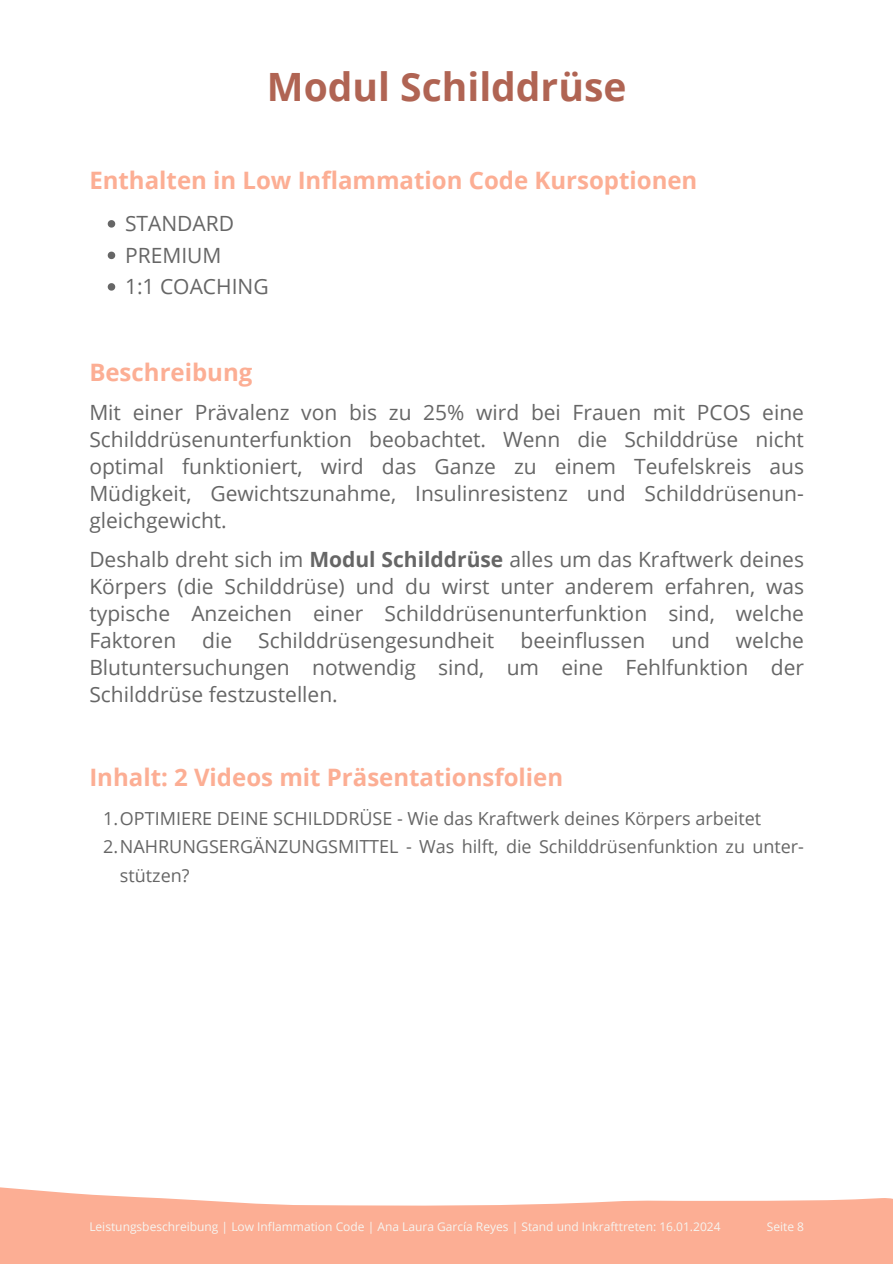
<style>
.page{position:relative;width:893px;height:1264px;background:#fff}
.page>*{position:absolute;margin:0;border:0;box-sizing:border-box;transform-origin:0 0}
.t1{font:700 39px "Open Sans";color:#b06453}
.t2{font:700 24px "Open Sans";color:#fcae94}
.t3{font:21px/27px "Open Sans";color:#666;text-align:justify}
.t4{font:18px/28.5px "Open Sans";color:#666}
.t5{font:12px "Open Sans";color:#f6f5f1}
.s1{font-weight:700}
</style>
<div class="page">
<svg style="left:108px;top:220px;width:7px;height:7px"></svg>
<svg style="left:108px;top:251px;width:7px;height:8px"></svg>
<svg style="left:108px;top:283px;width:7px;height:7px"></svg>
<svg style="left:0;top:1187px;width:892px;height:76px;fill:#fcae94"></svg>
<p class="t1" style="left:267px;top:60px;width:361px">Modul Schilddrüse</p>
<p class="t2" style="left:89px;top:164px;width:609px">Enthalten in Low Inflammation Code Kursoptionen</p>
<p class="t3" style="left:125px;top:209px;width:111px">STANDARD</p>
<p class="t3" style="left:125px;top:241px;width:98px">PREMIUM</p>
<p class="t3" style="left:125px;top:272px;width:145px">1:1 COACHING</p>
<p class="t2" style="left:89px;top:355px;width:164px">Beschreibung</p>
<p class="t3" style="left:89px;top:398px;width:716px">Mit einer Prävalenz von bis zu 25% wird bei Frauen mit PCOS eine Schilddrüsenunterfunktion beobachtet. Wenn die Schilddrüse nicht optimal funktioniert, wird das Ganze zu einem Teufelskreis aus Müdigkeit, Gewichtszunahme, Insulinresistenz und Schilddrüsenun&shy;gleichgewicht.</p>
<p class="t3" style="left:89px;top:545px;width:716px">Deshalb dreht sich im <span class="s1">Modul Schilddrüse</span> alles um das Kraftwerk deines Körpers (die Schilddrüse) und du wirst unter anderem erfahren, was typische Anzeichen einer Schilddrüsenunterfunktion sind, welche Faktoren die Schilddrüsengesundheit beeinflussen und welche Blutuntersuchungen notwendig sind, um eine Fehlfunktion der Schilddrüse festzustellen.</p>
<p class="t2" style="left:89px;top:760px;width:475px">Inhalt: 2 Videos mit Präsentationsfolien</p>
<p class="t4" style="left:103px;top:803px;width:659px">1.OPTIMIERE DEINE SCHILDDRÜSE - Wie das Kraftwerk deines Körpers arbeitet</p>
<p class="t4" style="left:120px;top:832px;width:685px;text-indent:-17px">2.NAHRUNGSERGÄNZUNGSMITTEL - Was hilft, die Schilddrüsenfunktion zu unter&shy;stützen?</p>
<p class="t5" style="left:89px;top:1218px;width:632px">Leistungsbeschreibung | Low Inflammation Code | Ana Laura García Reyes | Stand und Inkrafttreten: 16.01.2024</p>
<p class="t5" style="left:766px;top:1218px;width:39px">Seite 8</p>
</div>
